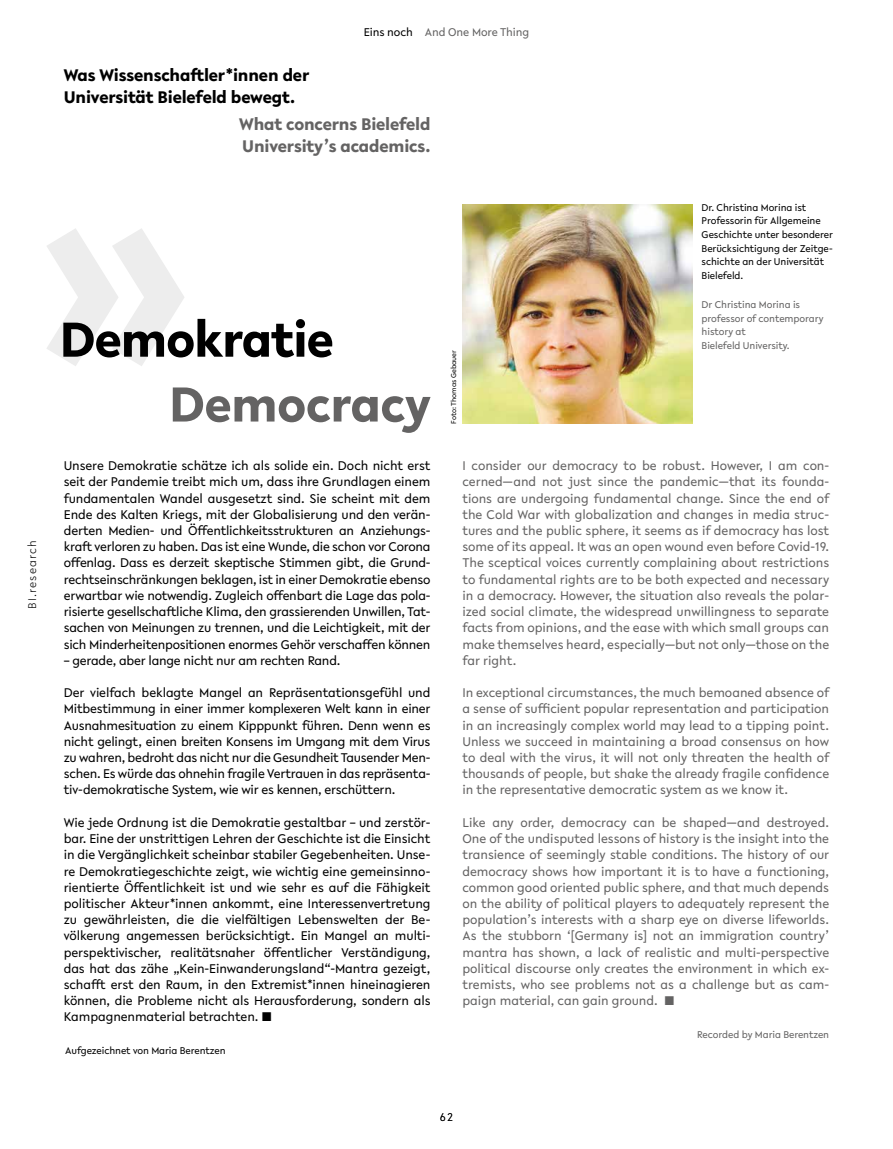
<style>
.page{position:relative;width:893px;height:1149px;background:#fff}
.page>*{position:absolute;margin:0;border:0;box-sizing:border-box;transform-origin:0 0}
.t1{font:700 300px "Lelo";color:#ededed}
.t2{font:700 52.5px "Lelo";letter-spacing:-.02em;color:#000}
.t3{font:700 52.5px "Lelo";letter-spacing:-.01em;color:#646363}
.t4{font:700 18px/21.6px "Lelo";letter-spacing:-.01em;color:#000}
.t5{font:700 18px/22.5px "Lelo";letter-spacing:-.01em;color:#646363}
.t6{font:13.5px/16.2px "Lelo";letter-spacing:-.02em;color:#000;text-align:justify}
.t7{font:13.5px/16.2px "Lelo";letter-spacing:-.005em;color:#646363;text-align:justify}
.t8{font:12px "Lelo";letter-spacing:-.01em;color:#646363}
.t9{font:300 12px "Lelo";letter-spacing:.1em;color:#000}
.t10{font:10.5px/13.6px "Lelo";letter-spacing:-.01em;color:#000}
.t11{font:10.5px/13.6px "Lelo";letter-spacing:-.01em;color:#646363}
.t12{font:7.5px "Lelo";letter-spacing:-.01em;color:#000}
.s1{color:#000}
.s2{font-weight:500}
</style>
<div class="page">
<img style="left:462px;top:205px;width:230px;height:218px">
<p class="t8" style="left:364px;top:24px;width:167px"><span class="s1">Eins noch</span> And One More Thing</p>
<h3 class="t4" style="left:64px;top:64px;width:247px">Was Wissenschaftler*innen der<br>Universität Bielefeld bewegt.</h3>
<h3 class="t5" style="left:239px;top:112px;width:193px">What concerns Bielefeld<br>University’s academics.</h3>
<h1 class="t1" style="left:32px;top:80px;width:167px">»</h1>
<h2 class="t2" style="left:60px;top:303px;width:276px">Demokratie</h2>
<h2 class="t3" style="left:169px;top:368px;width:263px">Democracy</h2>
<p class="t9" style="left:24px;top:609px;width:71px;rotate:-90deg">BI.research</p>
<p class="t6" style="left:64px;top:457px;width:368px">Unsere Demokratie schätze ich als solide ein. Doch nicht erst seit der Pandemie treibt mich um, dass ihre Grundlagen einem fundamentalen Wandel ausgesetzt sind. Sie scheint mit dem Ende des Kalten Kriegs, mit der Globalisierung und den verän&shy;derten Medien- und Öffentlichkeitsstrukturen an Anziehungs&shy;kraft verloren zu haben. Das ist eine Wunde, die schon vor Corona offenlag. Dass es derzeit skeptische Stimmen gibt, die Grund&shy;rechtseinschränkungen beklagen, ist in einer Demokratie ebenso erwartbar wie notwendig. Zugleich offenbart die Lage das pola&shy;risierte gesellschaftliche Klima, den grassierenden Unwillen, Tat&shy;sachen von Meinungen zu trennen, und die Leichtigkeit, mit der sich Minderheitenpositionen enormes Gehör verschaffen können</p>
<p class="t6" style="left:64px;top:651px;width:278px">– gerade, aber lange nicht nur am rechten Rand.</p>
<p class="t6" style="left:64px;top:684px;width:368px">Der vielfach beklagte Mangel an Repräsentationsgefühl und Mitbestimmung in einer immer komplexeren Welt kann in einer Ausnahmesituation zu einem Kipppunkt führen. Denn wenn es nicht gelingt, einen breiten Konsens im Umgang mit dem Virus zu wahren, bedroht das nicht nur die Gesundheit Tausender Men&shy;schen. Es würde das ohnehin fragile Vertrauen in das repräsenta&shy;tiv-demokratische System, wie wir es kennen, erschüttern.</p>
<p class="t6" style="left:64px;top:813px;width:368px">Wie jede Ordnung ist die Demokratie gestaltbar – und zerstör&shy;bar. Eine der unstrittigen Lehren der Geschichte ist die Einsicht in die Vergänglichkeit scheinbar stabiler Gegebenheiten. Unse&shy;re Demokratiegeschichte zeigt, wie wichtig eine gemeinsinno&shy;rientierte Öffentlichkeit ist und wie sehr es auf die Fähigkeit politischer Akteur*innen ankommt, eine Interessenvertretung zu gewährleisten, die die vielfältigen Lebenswelten der Be&shy;völkerung angemessen berücksichtigt. Ein Mangel an multi&shy;perspektivischer, realitätsnaher öffentlicher Verständigung, das hat das zähe „Kein-Einwanderungsland“-Mantra gezeigt, schafft erst den Raum, in den Extremist*innen hineinagieren können, die Probleme nicht als Herausforderung, sondern als Kampagnenmaterial betrachten. <span class="s2">■</span></p>
<p class="t10" style="left:65px;top:1043px;width:162px">Aufgezeichnet von Maria Berentzen</p>
<p class="t12" style="left:449px;top:423px;width:75px;rotate:-90deg">Foto: Thomas Gebauer</p>
<p class="t10" style="left:702px;top:200px;width:133px">Dr. Christina Morina ist<br>Professorin für Allgemeine<br>Geschichte unter besonderer<br>Berücksichtigung der Zeitge&shy;schichte an der Universität<br>Bielefeld.</p>
<p class="t11" style="left:702px;top:297px;width:123px">Dr Christina Morina is professor of contemporary history at<br>Bielefeld University.</p>
<p class="t7" style="left:462px;top:457px;width:368px">I consider our democracy to be robust. However, I am con&shy;cerned—and not just since the pandemic—that its founda&shy;tions are undergoing fundamental change. Since the end of the Cold War with globalization and changes in media struc&shy;tures and the public sphere, it seems as if democracy has lost some of its appeal. It was an open wound even before Covid-19.<br>The sceptical voices currently complaining about restrictions to fundamental rights are to be both expected and necessary in a democracy. However, the situation also reveals the polar&shy;ized social climate, the widespread unwillingness to separate facts from opinions, and the ease with which small groups can make themselves heard, especially—but not only—those on the far right.</p>
<p class="t7" style="left:462px;top:684px;width:368px">In exceptional circumstances, the much bemoaned absence of a sense of sufficient popular representation and participation in an increasingly complex world may lead to a tipping point.<br>Unless we succeed in maintaining a broad consensus on how to deal with the virus, it will not only threaten the health of thousands of people, but shake the already fragile confidence in the representative democratic system as we know it.</p>
<p class="t7" style="left:462px;top:813px;width:368px">Like any order, democracy can be shaped—and destroyed.<br>One of the undisputed lessons of history is the insight into the transience of seemingly stable conditions. The history of our democracy shows how important it is to have a functioning, common good oriented public sphere, and that much depends on the ability of political players to adequately represent the population’s interests with a sharp eye on diverse lifeworlds.<br>As the stubborn ‘[Germany is] not an immigration country’ mantra has shown, a lack of realistic and multi-perspective political discourse only creates the environment in which ex&shy;tremists, who see problems not as a challenge but as cam&shy;paign material, can gain ground. ■</p>
<p class="t11" style="left:697px;top:1026px;width:134px">Recorded by Maria Berentzen</p>
<p class="t9" style="left:440px;top:1108px;width:15px">62</p>
</div>
